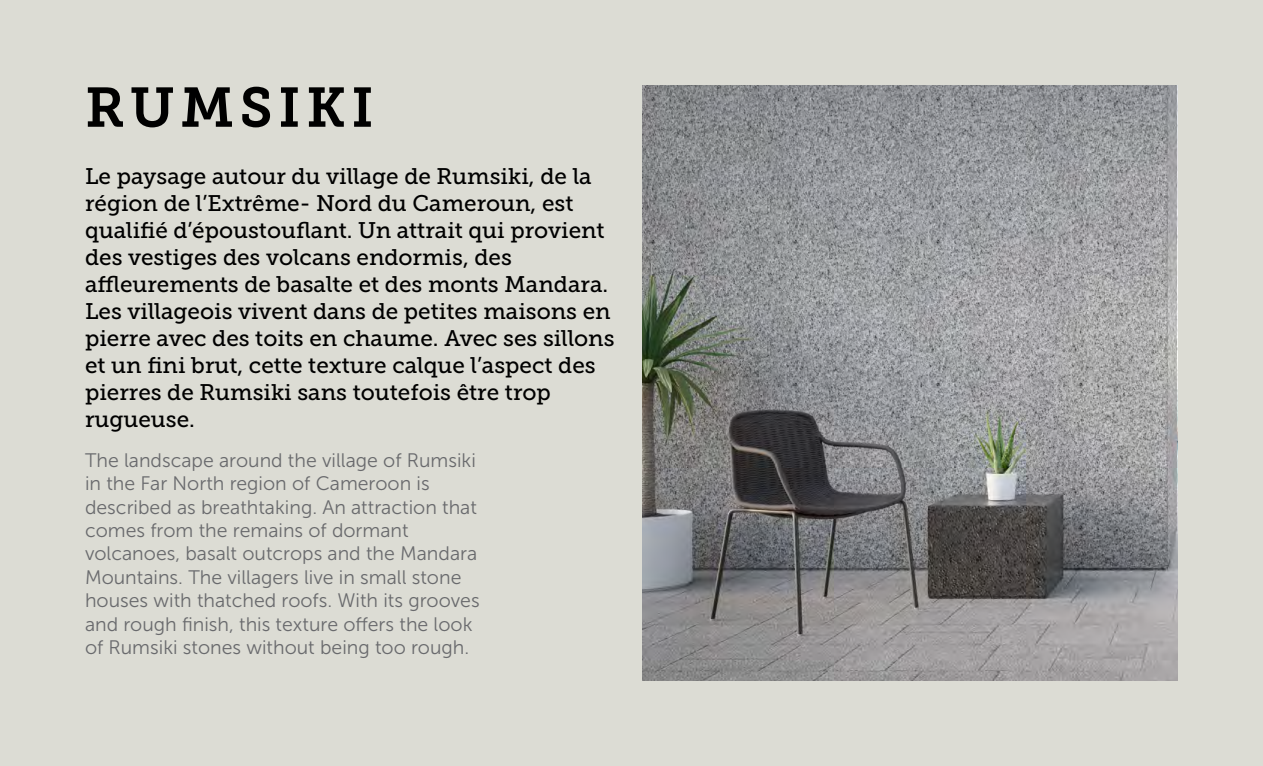
<style>
.page{position:relative;width:1263px;height:766px;background:#fff}
.page>*{position:absolute;margin:0;border:0;box-sizing:border-box;transform-origin:0 0}
.t1{font:55.5px "Museo Slab 700";letter-spacing:.1em;color:#000}
.t2{font:22.5px/27px "Museo Slab 500";color:#000}
.t3{font:19.5px/23.4px "Museo Sans 300";color:#696a6d}
</style>
<div class="page">
<div style="left:0;top:0;width:1263px;height:765px;background:#dcdcd4"></div>
<img style="left:642px;top:85px;width:536px;height:595px">
<h1 class="t1" style="left:85px;top:76px;width:290px">RUMSIKI</h1>
<p class="t2" style="left:85px;top:162px;width:531px">Le paysage autour du village de Rumsiki, de la région de l’Extrême- Nord du Cameroun, est qualifié d’époustouflant. Un attrait qui provient des vestiges des volcans endormis, des affleurements de basalte et des monts Mandara.<br>Les villageois vivent dans de petites maisons en pierre avec des toits en chaume. Avec ses sillons et un fini brut, cette texture calque l’aspect des pierres de Rumsiki sans toutefois être trop rugueuse.</p>
<p class="t3" style="left:85px;top:448px;width:396px">The landscape around the village of Rumsiki in the Far North region of Cameroon is described as breathtaking. An attraction that comes from the remains of dormant volcanoes, basalt outcrops and the Mandara Mountains. The villagers live in small stone houses with thatched roofs. With its grooves and rough finish, this texture offers the look of Rumsiki stones without being too rough.</p>
</div>
